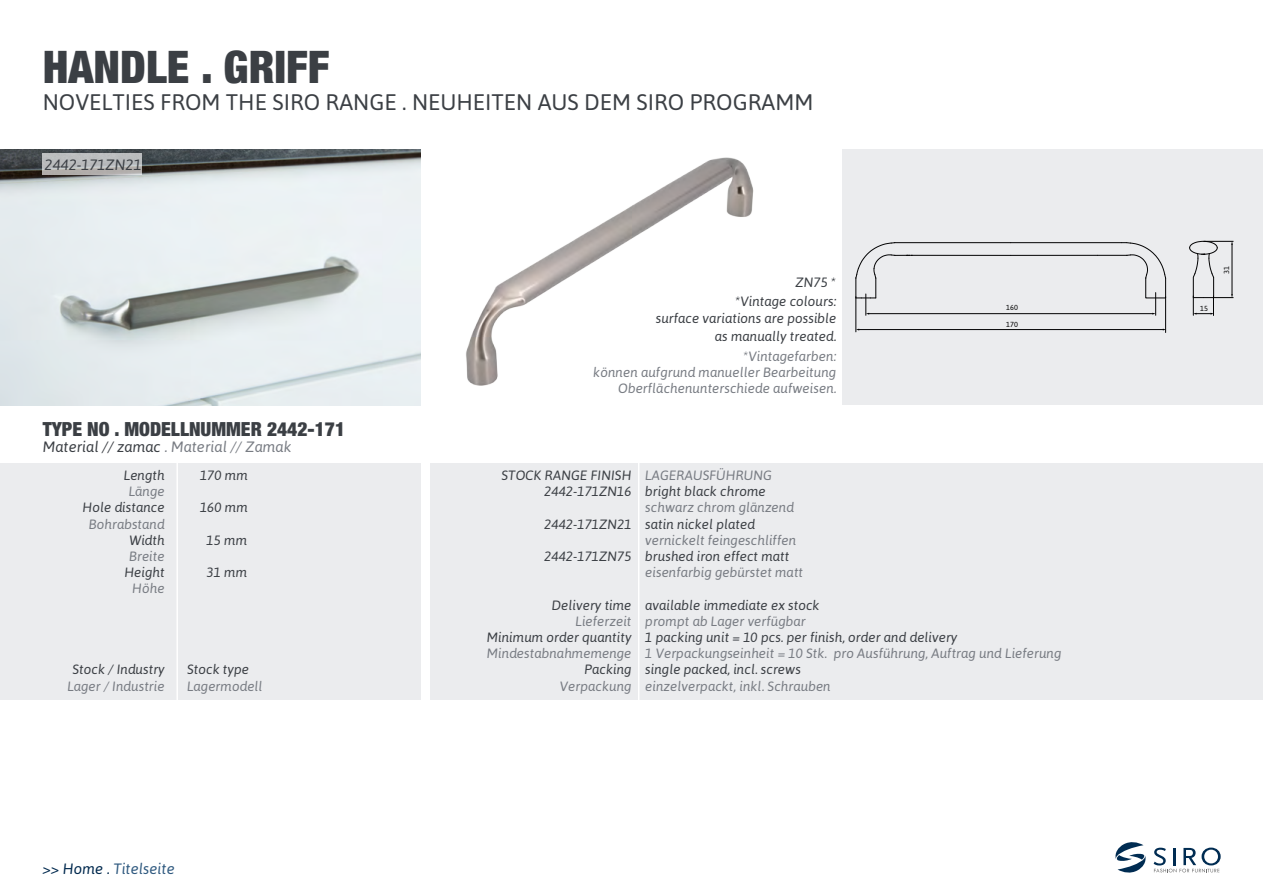
<style>
.page{position:relative;width:1263px;height:893px;background:#fff}
.page>*{position:absolute;margin:0;border:0;box-sizing:border-box;transform-origin:0 0}
.t1{font:900 condensed 45px "Helvetica Neue LTW1 G";color:#3b3f44}
.t2{font:22.5px "Asap";color:#3b3f44}
.t3{font:900 condensed 19.5px "Helvetica Neue LTW1 G";color:#3b3f44}
.t4{font:italic 15px "Asap";color:#787c83}
.t5{font:italic 15px "Asap";color:#305a80}
.t6{font:italic 15px "Asap";color:#3b3f44}
.t7{font:italic 13.5px/16.2px "Asap";color:#3b3f44;text-align:right}
.t8{font:italic 13.5px "Asap";color:#787c83}
.t9{font:7.35px "Asap";color:#000}
.s1{color:#3b3f44}
.s2{color:#00294e}
</style>
<div class="page">
<svg style="left:1153px;top:848px;width:68px;height:24px"></svg>
<svg style="left:1115px;top:842px;width:31px;height:31px"></svg>
<img style="left:0;top:150px;width:421px;height:255px">
<div style="left:842px;top:150px;width:421px;height:255px;background:#ebecee"></div>
<hr style="left:895px;top:242px;width:116px;height:1px;background:#020203">
<div style="left:1145px;top:278px;width:21px;height:20px;border:1px solid #020203"></div>
<hr style="left:912px;top:255px;width:99px;height:1px;background:#020203">
<hr style="left:1011px;top:242px;width:111px;height:1px;background:#020203">
<hr style="left:1011px;top:255px;width:86px;height:1px;background:#020203">
<hr style="left:1097px;top:255px;width:30px;height:1px;background:#020203">
<svg style="left:1122px;top:242px;width:44px;height:37px"></svg>
<hr style="left:856px;top:297px;width:1px;height:35px;background:#020203">
<hr style="left:1165px;top:297px;width:1px;height:36px;background:#020203">
<hr style="left:858px;top:329px;width:305px;height:1px;background:#020203">
<hr style="left:868px;top:313px;width:285px;height:1px;background:#020203">
<svg style="left:855px;top:242px;width:58px;height:73px"></svg>
<svg style="left:1152px;top:293px;width:4px;height:22px"></svg>
<svg style="left:1189px;top:241px;width:44px;height:74px"></svg>
<div style="left:0;top:463px;width:421px;height:236px;background:#ebecee"></div>
<div style="left:430px;top:463px;width:832px;height:236px;background:#ebecee"></div>
<img style="left:466px;top:157px;width:288px;height:229px">
<svg style="left:43px;top:153px;width:99px;height:22px;background:#b8b9b9"></svg>
<hr style="left:176px;top:459px;width:2px;height:308px;background:#fff">
<hr style="left:638px;top:453px;width:1px;height:315px;background:#fff">
<h1 class="t1" style="left:43px;top:40px;width:288px">HANDLE . GRIFF</h1>
<h2 class="t2" style="left:43px;top:89px;width:772px">NOVELTIES FROM THE SIRO RANGE . NEUHEITEN AUS DEM SIRO PROGRAMM</h2>
<p class="t6" style="left:45px;top:156px;width:99px">2442-171ZN21</p>
<h3 class="t3" style="left:43px;top:417px;width:304px">TYPE NO . MODELLNUMMER 2442-171</h3>
<p class="t4" style="left:43px;top:438px;width:250px"><span class="s1">Material // zamac</span> . Material // Zamak</p>
<p class="t7" style="left:124px;top:467px;width:42px">Length</p>
<p class="t8" style="left:129px;top:484px;width:38px">Länge</p>
<p class="t7" style="left:83px;top:499px;width:84px">Hole distance</p>
<p class="t8" style="left:89px;top:516px;width:77px">Bohrabstand</p>
<p class="t7" style="left:129px;top:532px;width:37px">Width</p>
<p class="t8" style="left:129px;top:548px;width:37px">Breite</p>
<p class="t7" style="left:124px;top:564px;width:42px">Height</p>
<p class="t8" style="left:132px;top:581px;width:34px">Höhe</p>
<p class="t7" style="left:200px;top:467px;width:49px">170 mm</p>
<p class="t7" style="left:200px;top:499px;width:49px">160 mm</p>
<p class="t7" style="left:207px;top:532px;width:42px">15 mm</p>
<p class="t7" style="left:207px;top:564px;width:42px">31 mm</p>
<p class="t7" style="left:73px;top:661px;width:94px">Stock / Industry</p>
<p class="t8" style="left:67px;top:678px;width:99px">Lager / Industrie</p>
<p class="t7" style="left:187px;top:661px;width:63px">Stock type</p>
<p class="t8" style="left:187px;top:678px;width:77px">Lagermodell</p>
<p class="t7" style="left:796px;top:274px;width:42px">ZN75 *</p>
<p class="t7" style="left:735px;top:293px;width:102px">*Vintage colours:</p>
<p class="t7" style="left:656px;top:310px;width:182px">surface variations are possible</p>
<p class="t8" style="left:743px;top:349px;width:94px">*Vintagefarben:</p>
<p class="t7" style="left:715px;top:328px;width:123px">as manually treated.</p>
<p class="t8" style="left:618px;top:380px;width:220px">Oberflächenunterschiede aufweisen.</p>
<p class="t8" style="left:593px;top:364px;width:245px">können aufgrund manueller Bearbeitung</p>
<p class="t9" style="left:1006px;top:304px;width:13px">160</p>
<p class="t9" style="left:1200px;top:304px;width:9px">15</p>
<p class="t9" style="left:1006px;top:320px;width:13px">170</p>
<p class="t9" style="left:1222px;top:274px;width:9px;rotate:-90deg">31</p>
<p class="t7" style="left:501px;top:467px;width:132px">STOCK RANGE FINISH<br>2442-171ZN16</p>
<p class="t7" style="left:544px;top:516px;width:89px">2442-171ZN21</p>
<p class="t7" style="left:544px;top:548px;width:89px">2442-171ZN75</p>
<p class="t7" style="left:552px;top:597px;width:81px">Delivery time</p>
<p class="t8" style="left:575px;top:613px;width:58px">Lieferzeit</p>
<p class="t7" style="left:487px;top:629px;width:146px">Minimum order quantity</p>
<p class="t8" style="left:487px;top:646px;width:146px">Mindestabnahmemenge</p>
<p class="t7" style="left:584px;top:661px;width:49px">Packing</p>
<p class="t8" style="left:560px;top:678px;width:73px">Verpackung</p>
<p class="t8" style="left:645px;top:467px;width:129px">LAGERAUSFÜHRUNG</p>
<p class="t7" style="left:645px;top:483px;width:122px">bright black chrome</p>
<p class="t8" style="left:645px;top:500px;width:150px">schwarz chrom glänzend</p>
<p class="t7" style="left:645px;top:516px;width:111px">satin nickel plated</p>
<p class="t8" style="left:645px;top:532px;width:152px">vernickelt feingeschliffen</p>
<p class="t7" style="left:645px;top:548px;width:146px">brushed iron effect matt</p>
<p class="t8" style="left:645px;top:565px;width:159px">eisenfarbig gebürstet matt</p>
<p class="t7" style="left:645px;top:597px;width:176px">available immediate ex stock</p>
<p class="t8" style="left:645px;top:613px;width:162px">prompt ab Lager verfügbar</p>
<p class="t7" style="left:645px;top:629px;width:314px">1 packing unit = 10 pcs. per finish, order and delivery</p>
<p class="t8" style="left:645px;top:646px;width:418px">1 Verpackungseinheit = 10 Stk. pro Ausführung, Auftrag und Lieferung</p>
<p class="t7" style="left:645px;top:661px;width:157px">single packed, incl. screws</p>
<p class="t8" style="left:645px;top:678px;width:187px">einzelverpackt, inkl. Schrauben</p>
<p class="t5" style="left:43px;top:860px;width:134px"><span class="s2">&gt;&gt; Home .</span> Titelseite</p>
</div>
